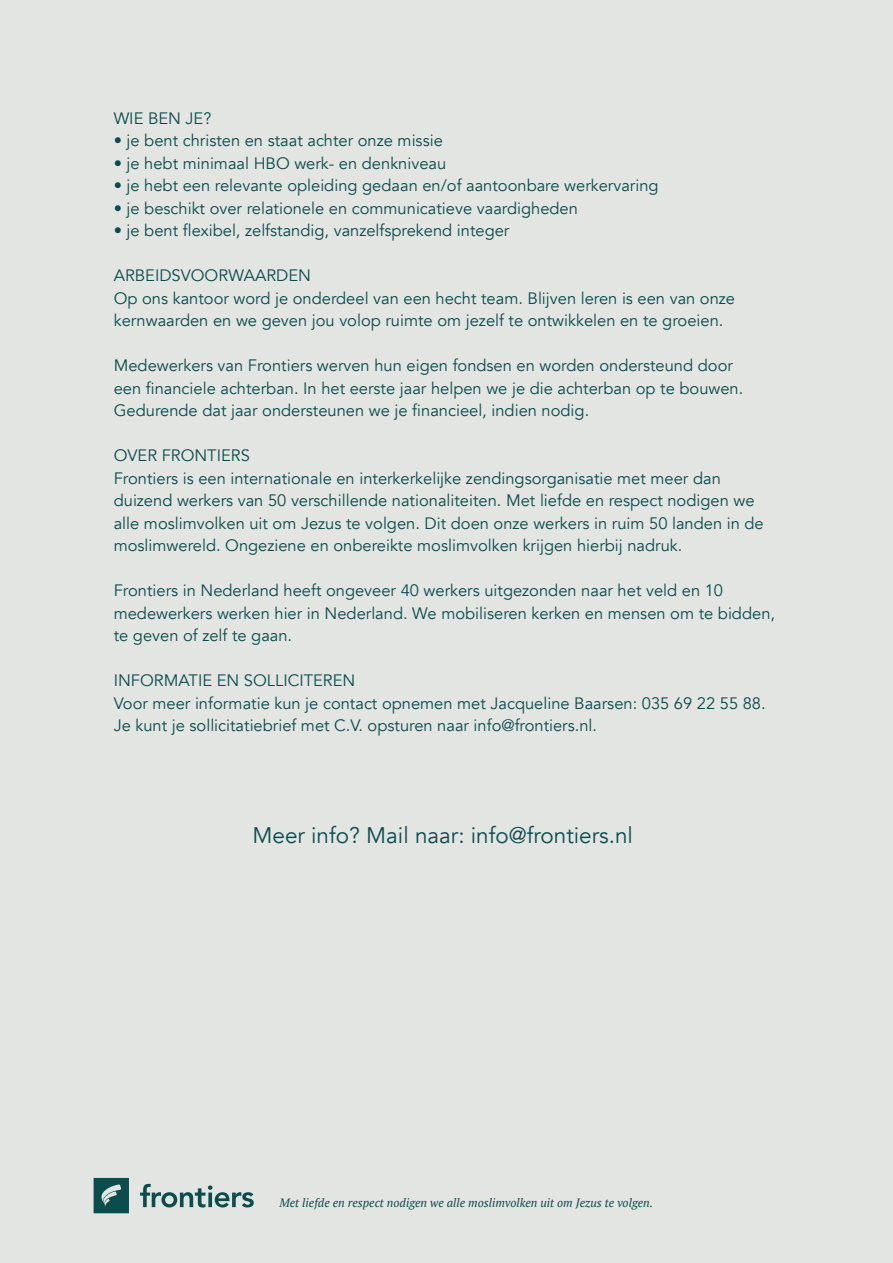
<style>
.page{position:relative;width:893px;height:1263px;background:#e3e5e2}
.page>*{position:absolute;margin:0;border:0;box-sizing:border-box;transform-origin:0 0}
.t1{font:22.5px "Avenir";color:#0b4c4c}
.t2{font:16.5px/22.5px "Avenir";color:#0a4b4c}
.t3{font:italic 12px "PT Serif";color:#0b4c4c}
</style>
<div class="page">
<svg style="left:140px;top:1184px;width:114px;height:23px"></svg>
<svg style="left:94px;top:1178px;width:35px;height:35px"></svg>
<p class="t2" style="left:114px;top:107px;width:99px">WIE BEN JE?</p>
<p class="t2" style="left:114px;top:130px;width:331px">• je bent christen en staat achter onze missie</p>
<p class="t2" style="left:114px;top:152px;width:334px">• je hebt minimaal HBO werk- en denkniveau</p>
<p class="t2" style="left:114px;top:175px;width:546px">• je hebt een relevante opleiding gedaan en/of aantoonbare werkervaring</p>
<p class="t2" style="left:114px;top:197px;width:466px">• je beschikt over relationele en communicatieve vaardigheden</p>
<p class="t2" style="left:114px;top:220px;width:397px">• je bent flexibel, zelfstandig, vanzelfsprekend integer</p>
<p class="t2" style="left:114px;top:265px;width:199px">ARBEIDSVOORWAARDEN</p>
<p class="t2" style="left:114px;top:287px;width:623px">Op ons kantoor word je onderdeel van een hecht team. Blijven leren is een van onze kernwaarden en we geven jou volop ruimte om jezelf te ontwikkelen en te groeien.</p>
<p class="t2" style="left:114px;top:355px;width:631px">Medewerkers van Frontiers werven hun eigen fondsen en worden ondersteund door een financiele achterban. In het eerste jaar helpen we je die achterban op te bouwen.<br>Gedurende dat jaar ondersteunen we je financieel, indien nodig.</p>
<p class="t2" style="left:114px;top:445px;width:138px">OVER FRONTIERS</p>
<p class="t2" style="left:114px;top:467px;width:651px">Frontiers is een internationale en interkerkelijke zendingsorganisatie met meer dan duizend werkers van 50 verschillende nationaliteiten. Met liefde en respect nodigen we alle moslimvolken uit om Jezus te volgen. Dit doen onze werkers in ruim 50 landen in de moslimwereld. Ongeziene en onbereikte moslimvolken krijgen hierbij nadruk.</p>
<p class="t2" style="left:114px;top:580px;width:663px">Frontiers in Nederland heeft ongeveer 40 werkers uitgezonden naar het veld en 10 medewerkers werken hier in Nederland. We mobiliseren kerken en mensen om te bidden, te geven of zelf te gaan.</p>
<p class="t2" style="left:114px;top:670px;width:243px">INFORMATIE EN SOLLICITEREN</p>
<p class="t2" style="left:114px;top:692px;width:653px">Voor meer informatie kun je contact opnemen met Jacqueline Baarsen: 035 69 22 55 88.<br>Je kunt je sollicitatiebrief met C.V. opsturen naar info@frontiers.nl.</p>
<p class="t1" style="left:252px;top:822px;width:382px">Meer info? Mail naar: info@frontiers.nl</p>
<p class="t3" style="left:280px;top:1195px;width:375px">Met liefde en respect nodigen we alle moslimvolken uit om Jezus te volgen.</p>
</div>
